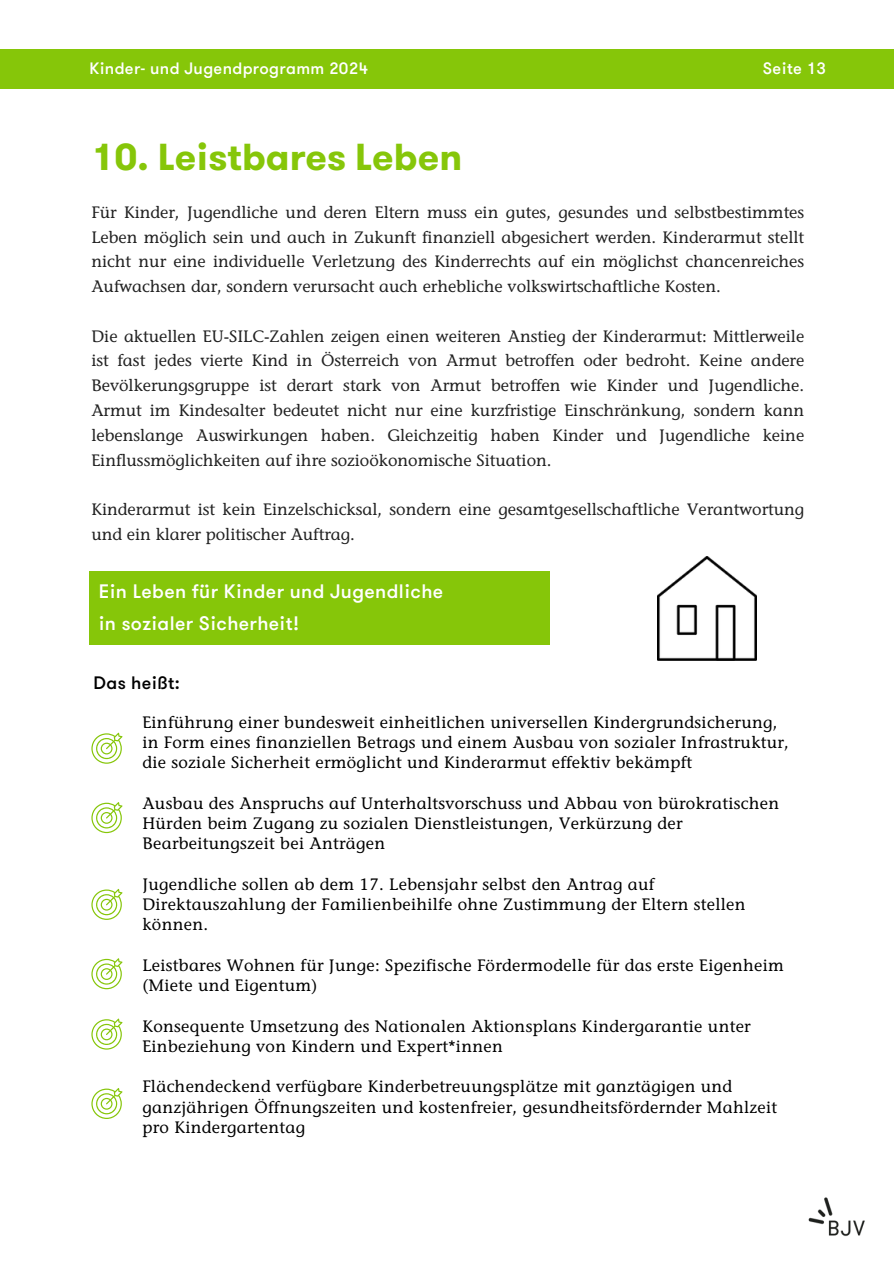
<style>
.page{position:relative;width:894px;height:1264px;background:#fff}
.page>*{position:absolute;margin:0;border:0;box-sizing:border-box;transform-origin:0 0}
.t1{font:700 37.5px "GT Walsheim";color:#86c609}
.t2{font:500 19.5px/31.5px "GT Walsheim";letter-spacing:.02em;color:#fff}
.t3{font:500 18px "GT Walsheim";letter-spacing:.02em;color:#000}
.t4{font:500 16.5px/24.8px "Stone Informal Std";color:#222;text-align:justify}
.t5{font:500 16.5px/20.2px "Stone Informal Std";letter-spacing:.02em;color:#000}
.t6{font:500 16.5px "GT Walsheim";letter-spacing:.02em;color:#fff}
</style>
<div class="page">
<img style="left:808px;top:1197px;width:57px;height:40px">
<div style="left:0;top:49px;width:893px;height:40px;background:#86c609"></div>
<div style="left:89px;top:571px;width:460px;height:74px;background:#86c609"></div>
<svg style="left:91px;top:958px;width:31px;height:31px"></svg>
<svg style="left:91px;top:888px;width:31px;height:31px"></svg>
<svg style="left:91px;top:1018px;width:31px;height:31px"></svg>
<svg style="left:91px;top:732px;width:31px;height:31px"></svg>
<svg style="left:91px;top:802px;width:31px;height:31px"></svg>
<svg style="left:91px;top:1088px;width:31px;height:30px"></svg>
<img style="left:657px;top:556px;width:99px;height:105px">
<h1 class="t6" style="left:89px;top:58px;width:280px">Kinder- und Jugendprogramm 2024</h1>
<p class="t6" style="left:762px;top:58px;width:65px">Seite 13</p>
<p class="t1" style="left:91px;top:133px;width:372px">10. Leistbares Leben</p>
<p class="t4" style="left:91px;top:202px;width:714px">Für Kinder, Jugendliche und deren Eltern muss ein gutes, gesundes und selbstbestimmtes Leben möglich sein und auch in Zukunft finanziell abgesichert werden. Kinderarmut stellt nicht nur eine individuelle Verletzung des Kinderrechts auf ein möglichst chancenreiches Aufwachsen dar, sondern verursacht auch erhebliche volkswirtschaftliche Kosten.</p>
<p class="t4" style="left:91px;top:325px;width:714px">Die aktuellen EU-SILC-Zahlen zeigen einen weiteren Anstieg der Kinderarmut: Mittlerweile ist fast jedes vierte Kind in Österreich von Armut betroffen oder bedroht. Keine andere Bevölkerungsgruppe ist derart stark von Armut betroffen wie Kinder und Jugendliche.<br>Armut im Kindesalter bedeutet nicht nur eine kurzfristige Einschränkung, sondern kann lebenslange Auswirkungen haben. Gleichzeitig haben Kinder und Jugendliche keine Einflussmöglichkeiten auf ihre sozioökonomische Situation.</p>
<p class="t4" style="left:91px;top:499px;width:714px">Kinderarmut ist kein Einzelschicksal, sondern eine gesamtgesellschaftliche Verantwortung und ein klarer politischer Auftrag.</p>
<h2 class="t2" style="left:99px;top:576px;width:346px">Ein Leben für Kinder und Jugendliche in sozialer Sicherheit!</h2>
<h2 class="t3" style="left:94px;top:671px;width:88px">Das heißt:</h2>
<p class="t5" style="left:142px;top:713px;width:648px">Einführung einer bundesweit einheitlichen universellen Kindergrundsicherung, in Form eines finanziellen Betrags und einem Ausbau von sozialer Infrastruktur, die soziale Sicherheit ermöglicht und Kinderarmut effektiv bekämpft</p>
<p class="t5" style="left:142px;top:794px;width:638px">Ausbau des Anspruchs auf Unterhaltsvorschuss und Abbau von bürokratischen<br>Hürden beim Zugang zu sozialen Dienstleistungen, Verkürzung der<br>Bearbeitungszeit bei Anträgen</p>
<p class="t5" style="left:142px;top:875px;width:604px">Jugendliche sollen ab dem 17. Lebensjahr selbst den Antrag auf<br>Direktauszahlung der Familienbeihilfe ohne Zustimmung der Eltern stellen können.</p>
<p class="t5" style="left:142px;top:956px;width:642px">Leistbares Wohnen für Junge: Spezifische Fördermodelle für das erste Eigenheim (Miete und Eigentum)</p>
<p class="t5" style="left:142px;top:1017px;width:609px">Konsequente Umsetzung des Nationalen Aktionsplans Kindergarantie unter<br>Einbeziehung von Kindern und Expert*innen</p>
<p class="t5" style="left:142px;top:1078px;width:636px">Flächendeckend verfügbare Kinderbetreuungsplätze mit ganztägigen und ganzjährigen Öffnungszeiten und kostenfreier, gesundheitsfördernder Mahlzeit pro Kindergartentag</p>
</div>
